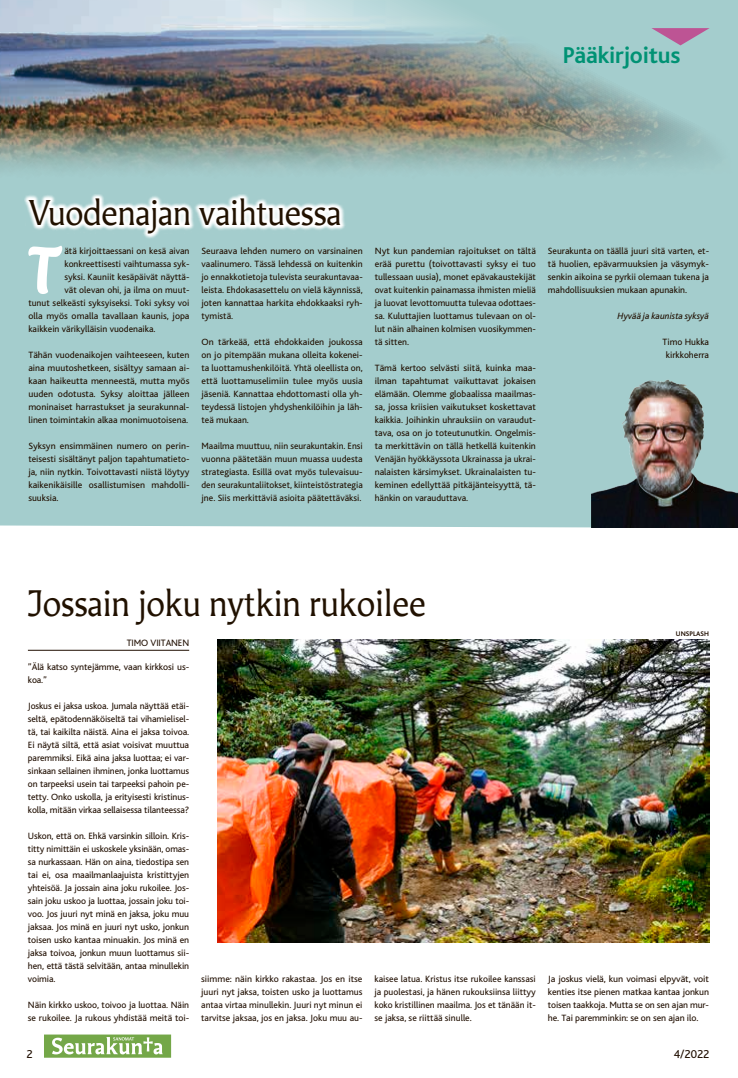
<style>
.page{position:relative;width:738px;height:1078px;background:#fff}
.page>*{position:absolute;margin:0;border:0;box-sizing:border-box;transform-origin:0 0}
.t1{font:78.8px "Bali Script";color:#fff}
.t2{font:35px "Martti";letter-spacing:-.01em;color:#211100}
.t3{font:34px "Martti";letter-spacing:-.01em;color:#211100}
.t4{font:700 24px "Bliss";letter-spacing:-.01em;color:#009274}
.t5{font:12px "Bliss";color:#200e00}
.t6{font:9.7px "Bliss";letter-spacing:-.01em;color:#200e00}
.t7{font:9.5px/13px "Bliss";color:#200e00;text-align:justify}
.t8{font:9.5px/13px "Bliss";color:#200e00;text-align:justify;scale:1.04 1}
.t9{font:italic 9.5px "Bliss";color:#200e00}
.t10{font:700 7px "Bliss";letter-spacing:.01em;color:#200e00}
</style>
<div class="page">
<svg style="left:44px;top:1034px;width:127px;height:23px"></svg>
<div style="left:0;top:182px;width:737px;height:345px;background:#a4cdcd"></div>
<img style="left:590px;top:372px;width:147px;height:155px">
<hr style="left:28px;top:649px;width:161px;height:1px;background:#200e00">
<img style="left:217px;top:639px;width:492px;height:302px">
<img style="left:0;top:0;width:737px;height:182px">
<svg style="left:23px;top:192px;width:323px;height:47px"></svg>
<svg style="left:651px;top:28px;width:58px;height:17px"></svg>
<h3 class="t4" style="left:562px;top:43px;width:119px">Pääkirjoitus</h3>
<h3 class="t3" style="left:28px;top:192px;width:314px">Vuodenajan vaihtuessa</h3>
<h1 class="t1" style="left:28px;top:231px;width:35px">T</h1>
<p class="t7" style="left:64px;top:244px;width:126px">ätä kirjoittaessani on kesä aivan</p>
<p class="t7" style="left:64px;top:257px;width:126px">konkreettisesti vaihtumassa syk-</p>
<p class="t7" style="left:64px;top:270px;width:126px">syksi. Kauniit kesäpäivät näyttä-</p>
<p class="t7" style="left:64px;top:283px;width:126px">vät olevan ohi, ja ilma on muut-</p>
<p class="t7" style="left:28px;top:296px;width:162px">tunut selkeästi syksyiseksi. Toki syksy voi</p>
<p class="t7" style="left:28px;top:309px;width:162px">olla myös omalla tavallaan kaunis, jopa</p>
<p class="t7" style="left:28px;top:322px;width:129px">kaikkein värikylläisin vuodenaika.</p>
<p class="t7" style="left:28px;top:348px;width:162px">Tähän vuodenaikojen vaihteeseen, kuten aina muutoshetkeen, sisältyy samaan ai&shy;kaan haikeutta menneestä, mutta myös uuden odotusta. Syksy aloittaa jälleen moninaiset harrastukset ja seurakunnal&shy;linen toimintakin alkaa monimuotoisena.</p>
<p class="t7" style="left:28px;top:439px;width:162px">Syksyn ensimmäinen numero on perin&shy;teisesti sisältänyt paljon tapahtumatieto&shy;ja, niin nytkin. Toivottavasti niistä löytyy kaikenikäisille osallistumisen mahdolli&shy;suuksia.</p>
<p class="t7" style="left:201px;top:244px;width:162px">Seuraava lehden numero on varsinainen vaalinumero. Tässä lehdessä on kuitenkin jo ennakkotietoja tulevista seurakuntavaa&shy;leista. Ehdokasasettelu on vielä käynnissä, joten kannattaa harkita ehdokkaaksi ryh&shy;tymistä.</p>
<p class="t7" style="left:201px;top:335px;width:162px">On tärkeää, että ehdokkaiden joukossa on jo pitempään mukana olleita kokenei&shy;ta luottamushenkilöitä. Yhtä oleellista on, että luottamuselimiin tulee myös uusia jäseniä. Kannattaa ehdottomasti olla yh&shy;teydessä listojen yhdyshenkilöihin ja läh&shy;teä mukaan.</p>
<p class="t7" style="left:201px;top:439px;width:162px">Maailma muuttuu, niin seurakuntakin. Ensi vuonna päätetään muun muassa uudesta strategiasta. Esillä ovat myös tulevaisuu&shy;den seurakuntaliitokset, kiinteistöstrategia jne. Siis merkittäviä asioita päätettäväksi.</p>
<p class="t7" style="left:374px;top:244px;width:162px">Nyt kun pandemian rajoitukset on tältä erää purettu (toivottavasti syksy ei tuo tullessaan uusia), monet epävakaustekijät ovat kuitenkin painamassa ihmisten mieliä ja luovat levottomuutta tulevaa odottaes&shy;sa. Kuluttajien luottamus tulevaan on ol&shy;lut näin alhainen kolmisen vuosikymmen&shy;tä sitten.</p>
<p class="t7" style="left:374px;top:361px;width:162px">Tämä kertoo selvästi siitä, kuinka maa&shy;ilman tapahtumat vaikuttavat jokaisen elämään. Olemme globaalissa maailmas&shy;sa, jossa kriisien vaikutukset koskettavat kaikkia. Joihinkin uhrauksiin on varaudut&shy;tava, osa on jo toteutunutkin. Ongelmis&shy;ta merkittävin on tällä hetkellä kuitenkin Venäjän hyökkäyssota Ukrainassa ja ukrai&shy;nalaisten kärsimykset. Ukrainalaisten tu&shy;keminen edellyttää pitkäjänteisyyttä, tä&shy;hänkin on varauduttava.</p>
<p class="t7" style="left:547px;top:244px;width:162px">Seurakunta on täällä juuri sitä varten, et&shy;tä huolien, epävarmuuksien ja väsymyk&shy;senkin aikoina se pyrkii olemaan tukena ja mahdollisuuksien mukaan apunakin.</p>
<p class="t9" style="left:617px;top:311px;width:93px">Hyvää ja kaunista syksyä</p>
<p class="t7" style="left:662px;top:335px;width:48px;text-align:center">Timo Hukka kirkkoherra</p>
<h2 class="t2" style="left:28px;top:582px;width:399px">Jossain joku nytkin rukoilee</h2>
<p class="t6" style="left:127px;top:637px;width:64px">TIMO VIITANEN</p>
<p class="t7" style="left:28px;top:660px;width:163px">”Älä katso syntejämme, vaan kirkkosi us&shy;koa.”</p>
<p class="t7" style="left:28px;top:699px;width:163px">Joskus ei jaksa uskoa. Jumala näyttää etäi&shy;seltä, epätodennäköiseltä tai vihamielisel&shy;tä, tai kaikilta näistä. Aina ei jaksa toivoa.<br>Ei näytä siltä, että asiat voisivat muuttua paremmiksi. Eikä aina jaksa luottaa; ei var&shy;sinkaan sellainen ihminen, jonka luottamus on tarpeeksi usein tai tarpeeksi pahoin pe&shy;tetty. Onko uskolla, ja erityisesti kristinus&shy;kolla, mitään virkaa sellaisessa tilanteessa?</p>
<p class="t7" style="left:28px;top:829px;width:163px">Uskon, että on. Ehkä varsinkin silloin. Kris&shy;titty nimittäin ei uskoskele yksinään, omas&shy;sa nurkassaan. Hän on aina, tiedostipa sen tai ei, osa maailmanlaajuista kristittyjen yhteisöä. Ja jossain aina joku rukoilee. Jos&shy;sain joku uskoo ja luottaa, jossain joku toi&shy;voo. Jos juuri nyt minä en jaksa, joku muu jaksaa. Jos minä en juuri nyt usko, jonkun toisen usko kantaa minuakin. Jos minä en jaksa toivoa, jonkun muun luottamus sii&shy;hen, että tästä selvitään, antaa minullekin voimia.</p>
<p class="t7" style="left:28px;top:998px;width:163px">Näin kirkko uskoo, toivoo ja luottaa. Näin se rukoilee. Ja rukous yhdistää meitä toi-</p>
<p class="t10" style="left:675px;top:629px;width:35px">UNSPLASH</p>
<p class="t7" style="left:201px;top:972px;width:163px">siimme: näin kirkko rakastaa. Jos en itse juuri nyt jaksa, toisten usko ja luottamus antaa virtaa minullekin. Juuri nyt minun ei tarvitse jaksaa, jos en jaksa. Joku muu au-</p>
<p class="t7" style="left:374px;top:972px;width:163px">kaisee latua. Kristus itse rukoilee kanssasi ja puolestasi, ja hänen rukouksiinsa liittyy koko kristillinen maailma. Jos et tänään it&shy;se jaksa, se riittää sinulle.</p>
<p class="t8" style="left:547px;top:972px;width:156px">Ja joskus vielä, kun voimasi elpyvät, voit kenties itse pienen matkaa kantaa jonkun toisen taakkoja. Mutta se on sen ajan mur&shy;he. Tai paremminkin: se on sen ajan ilo.</p>
<p class="t5" style="left:26px;top:1047px;width:8px">2</p>
<p class="t5" style="left:673px;top:1047px;width:37px">4/2022</p>
</div>
